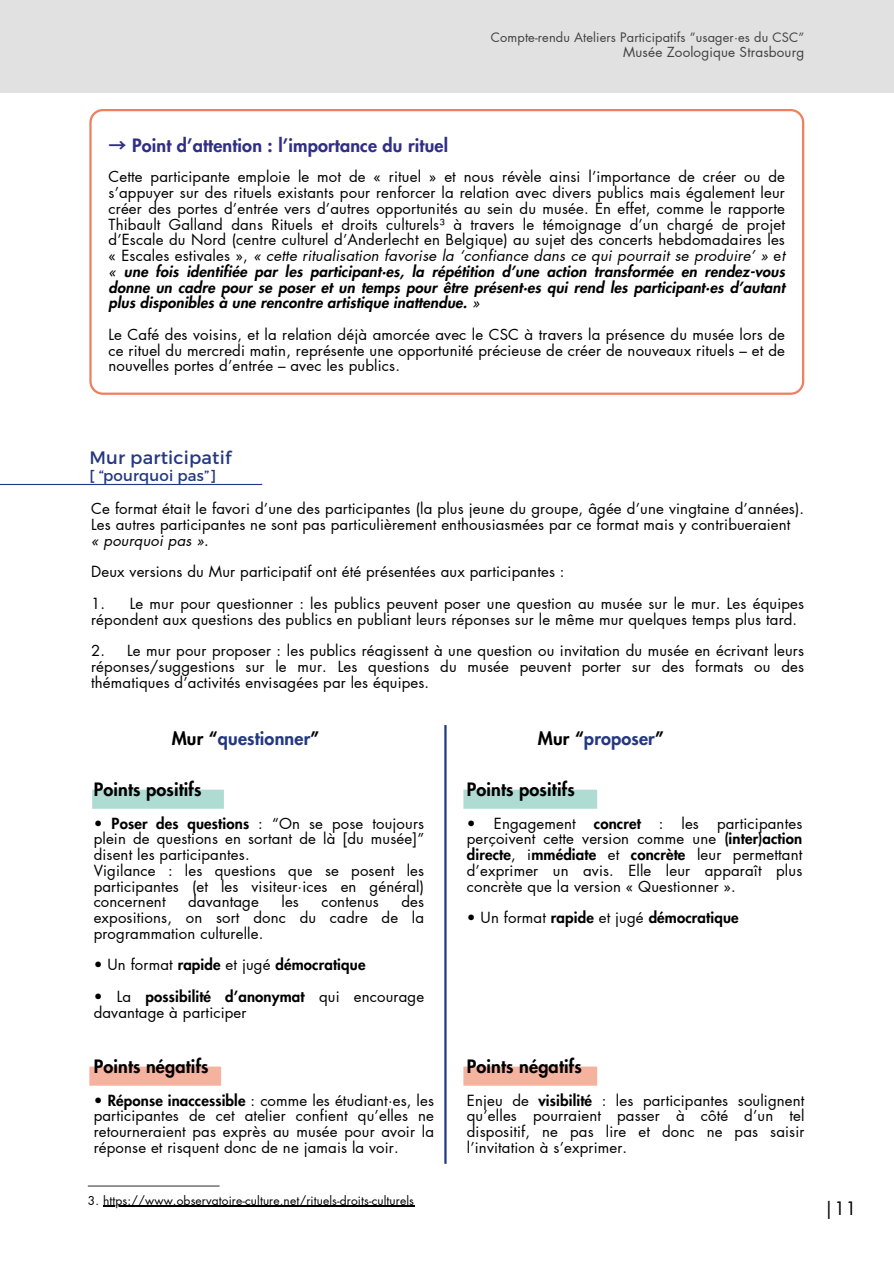
<style>
.page{position:relative;width:894px;height:1264px;background:#fff}
.page>*{position:absolute;margin:0;border:0;box-sizing:border-box;transform-origin:0 0}
.t1{font:18.15px "Futura LT Pro";color:#000}
.t2{font:800 18px "Futura LT Pro";letter-spacing:.01em;color:#000}
.t3{font:800 18px "Futura LT Pro";letter-spacing:.01em;color:#312f84}
.t4{font:800 18px "Futura LT Pro";letter-spacing:.01em;color:#233881}
.t5{font:18px "Montserrat";letter-spacing:.01em;color:#233881}
.t6{font:15px/15.8px "Futura LT Pro";letter-spacing:.01em;color:#000;text-align:justify}
.t7{font:800 15px "Futura LT Pro";letter-spacing:.01em;color:#000}
.t8{font:15px "Montserrat";letter-spacing:.01em;color:#233881}
.t9{font:13.5px "Futura LT Pro";letter-spacing:.01em;color:#424242}
.t10{font:12.75px "Futura LT Pro";letter-spacing:.01em;color:#424242}
.t11{font:12px "Futura LT Pro";letter-spacing:.01em;color:#000}
.s1{font-family:"Noto Sans CJ Ksc";font-weight:700}
.s2{font-style:italic}
.s3{font-weight:800;font-style:italic}
.s4{color:#000}
.s5{font-weight:800}
.s6{font-weight:400}
</style>
<div class="page">
<div style="left:0;top:0;width:893px;height:92px;background:#e1e1e1"></div>
<hr style="left:88px;top:1185px;width:131px;height:1px;background:#424242">
<svg style="left:89px;top:109px;width:715px;height:286px"></svg>
<hr style="left:103px;top:1205px;width:311px;height:1px;background:#000">
<hr style="left:0;top:484px;width:262px;height:1px;background:#233881">
<div style="left:92px;top:789px;width:132px;height:19px;background:#aedcd3"></div>
<div style="left:89px;top:1066px;width:132px;height:19px;background:#f5b29e"></div>
<div style="left:463px;top:789px;width:134px;height:19px;background:#aedcd3"></div>
<div style="left:463px;top:1066px;width:134px;height:19px;background:#f5b29e"></div>
<hr style="left:444px;top:725px;width:2px;height:438px;background:#233881">
<p class="t10" style="left:491px;top:31px;width:315px">Compte-rendu Ateliers Participatifs ”usager·es du CSC”</p>
<h3 class="t9" style="left:623px;top:46px;width:182px">Musée Zoologique Strasbourg</h3>
<h1 class="t3" style="left:108px;top:137px;width:341px"><span class="s1">→</span> Point d’attention : l’importance du rituel</h1>
<h3 class="t6" style="left:108px;top:170px;width:677px">Cette participante emploie le mot de « rituel » et nous révèle ainsi l’importance de créer ou de s’appuyer sur des rituels existants pour renforcer la relation avec divers publics mais également leur créer des portes d’entrée vers d’autres opportunités au sein du musée. En effet, comme le rapporte Thibault Galland dans Rituels et droits culturels³ à travers le témoignage d’un chargé de projet d’Escale du Nord (centre culturel d’Anderlecht en Belgique) au sujet des concerts hebdomadaires les « Escales estivales », <span class="s2">« cette ritualisation favorise la ‘confiance dans ce qui pourrait se produire’ »</span> e<span class="s2">t «</span> <span class="s3">une fois identifiée par les participant·es, la répétition d’une action transformée en rendez-vous donne un cadre pour se poser et un temps pour être présent·es qui rend les participant·es d’autant plus disponibles à une rencontre artistique inattendue.</span> <span class="s2">»</span></h3>
<h3 class="t6" style="left:108px;top:327px;width:677px">Le Café des voisins, et la relation déjà amorcée avec le CSC à travers la présence du musée lors de ce rituel du mercredi matin, représente une opportunité précieuse de créer de nouveaux rituels – et de nouvelles portes d’entrée – avec les publics.</h3>
<h3 class="t5" style="left:89px;top:445px;width:143px">Mur participatif</h3>
<h3 class="t8" style="left:89px;top:465px;width:128px">[ “pourquoi pas”]</h3>
<h3 class="t6" style="left:91px;top:501px;width:714px;text-align:left">Ce format était le favori d’une des participantes (la plus jeune du groupe, âgée d’une vingtaine d’années).<br>Les autres participantes ne sont pas particulièrement enthousiasmées par ce format mais y contribueraient<br><span class="s2">« pourquoi pas »</span>.</h3>
<h3 class="t6" style="left:91px;top:564px;width:474px">Deux versions du Mur participatif ont été présentées aux participantes :</h3>
<h3 class="t6" style="left:91px;top:596px;width:714px">1. Le mur pour questionner : les publics peuvent poser une question au musée sur le mur. Les équipes répondent aux questions des publics en publiant leurs réponses sur le même mur quelques temps plus tard.</h3>
<h1 class="t6" style="left:91px;top:643px;width:714px">2. Le mur pour proposer : les publics réagissent à une question ou invitation du musée en écrivant leurs réponses/suggestions sur le mur. Les questions du musée peuvent porter sur des formats ou des thématiques d’activités envisagées par les équipes.</h1>
<h3 class="t4" style="left:172px;top:730px;width:149px"><span class="s4">Mur “</span>questionner<span class="s4">”</span></h3>
<h1 class="t2" style="left:94px;top:781px;width:109px">Points positifs</h1>
<h3 class="t6" style="left:94px;top:815px;width:332px;text-align:left">• <span class="s5">Poser des questions</span> : “On se pose toujours plein de questions en sortant de là [du musée]” disent les participantes.<br>Vigilance : les questions que se posent les participantes (et les visiteur·ices en général) concernent</h3>
<h3 class="t6" style="left:94px;top:894px;width:332px;text-indent:308px">des expositions, on sort donc du cadre de la programmation culturelle.</h3>
<h3 class="t7" style="left:94px;top:958px;width:273px"><span class="s6">• Un format</span> rapide <span class="s6">et jugé</span> démocratique</h3>
<h3 class="t6" style="left:94px;top:989px;width:332px">• La <span class="s5">possibilité d’anonymat</span> qui encourage davantage à participer</h3>
<p class="t2" style="left:94px;top:1058px;width:116px">Points négatifs</p>
<h1 class="t6" style="left:94px;top:1092px;width:342px">• <span class="s5">Réponse inaccessible</span> : comme les étudiant·es, les participantes de cet atelier confient qu’elles ne retourneraient pas exprès au musée pour avoir la réponse et risquent donc de ne jamais la voir.</h1>
<h3 class="t6" style="left:188px;top:894px;width:72px">davantage</h3>
<h3 class="t6" style="left:281px;top:894px;width:19px">les</h3>
<h3 class="t6" style="left:321px;top:894px;width:59px">contenus</h3>
<h2 class="t11" style="left:88px;top:1194px;width:327px">3. https://www.observatoire-culture.net/rituels-droits-culturels</h2>
<h3 class="t4" style="left:537px;top:730px;width:127px"><span class="s4">Mur “</span>proposer<span class="s4">”</span></h3>
<p class="t2" style="left:466px;top:781px;width:109px">Points positifs</p>
<p class="t6" style="left:466px;top:815px;width:337px">• Engagement <span class="s5">concret</span> : les participantes perçoivent cette version comme une <span class="s5">(inter)action directe</span>, i<span class="s5">mmédiate</span> et <span class="s5">concrète</span> leur permettant d’exprimer un avis. Elle leur apparaît plus concrète que la version « Questionner ».</p>
<h1 class="t7" style="left:466px;top:910px;width:273px"><span class="s6">• Un format</span> rapide <span class="s6">et jugé</span> démocratique</h1>
<h1 class="t2" style="left:466px;top:1058px;width:116px">Points négatifs</h1>
<h3 class="t6" style="left:466px;top:1092px;width:339px">Enjeu de <span class="s5">visibilité</span> : les participantes soulignent qu’elles pourraient passer à côté d’un tel dispositif, ne pas lire et donc ne pas saisir l’invitation à s’exprimer.</h3>
<p class="t1" style="left:823px;top:1200px;width:34px">|11</p>
</div>
